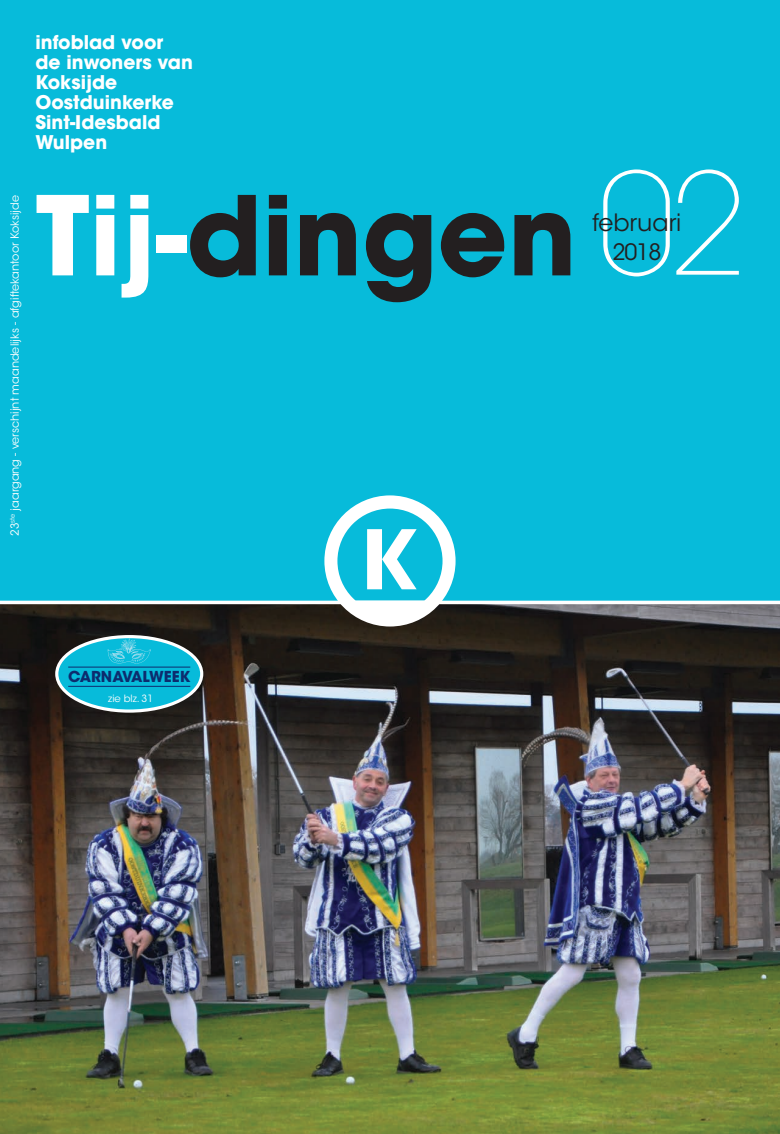
<style>
.page{position:relative;width:780px;height:1134px;background:#fff}
.page>*{position:absolute;margin:0;border:0;box-sizing:border-box;transform-origin:0 0}
.t1{font:200 139.75px "ITC Avant Garde Std";color:#fff}
.t2{font:700 108.75px "ITC Avant Garde Std";color:#231f20}
.t3{font:23.75px "ITC Avant Garde Std";color:#231f20}
.t4{font:22.5px "ITC Avant Garde Std";color:#231f20}
.t5{font:700 18.75px "ITC Avant Garde Std";color:#fff}
.t6{font:700 15px "ITC Avant Garde Std";color:#0d2c6e}
.t7{font:11.25px "ITC Avant Garde Std";color:#fff}
.t8{font:10px "ITC Avant Garde Std";color:#fff}
.s1{color:#fff}
</style>
<div class="page">
<img style="left:0;top:604px;width:780px;height:530px">
<div style="left:0;top:0;width:780px;height:602px;background:#07bbda"></div>
<hr style="left:0;top:601px;width:780px;height:3px;background:#fff">
<svg style="left:324px;top:495px;width:131px;height:131px"></svg>
<div style="left:57px;top:637px;width:145px;height:74px;background:#07bbda;border-radius:50%"></div>
<div style="left:55px;top:635px;width:148px;height:78px;border:3px solid #fff;border-radius:50%"></div>
<hr style="left:68px;top:667px;width:122px;height:1px;background:#0d2c6e">
<hr style="left:68px;top:686px;width:122px;height:1px;background:#0d2c6e">
<svg style="left:107px;top:638px;width:44px;height:26px"></svg>
<p class="t5" style="left:35px;top:30px;width:129px">infoblad voor</p>
<p class="t5" style="left:35px;top:50px;width:159px">de inwoners van</p>
<p class="t5" style="left:35px;top:70px;width:83px">Koksijde</p>
<p class="t5" style="left:35px;top:90px;width:140px">Oostduinkerke</p>
<p class="t5" style="left:35px;top:110px;width:127px">Sint-Idesbald</p>
<p class="t5" style="left:35px;top:130px;width:73px">Wulpen</p>
<p class="t7" style="left:8px;top:536px;width:342px;rotate:-90deg">23<sup>ste</sup> jaargang - verschijnt maandelijks - afgiftekantoor Koksijde</p>
<p class="t2" style="left:35px;top:165px;width:542px"><span class="s1">Tij-</span>dingen</p>
<p class="t1" style="left:597px;top:142px;width:150px">02</p>
<p class="t3" style="left:592px;top:208px;width:90px">februari</p>
<p class="t4" style="left:612px;top:238px;width:51px">2018</p>
<p class="t6" style="left:68px;top:666px;width:124px">CARNAVALWEEK</p>
<p class="t8" style="left:108px;top:692px;width:46px">zie blz. 31</p>
</div>
